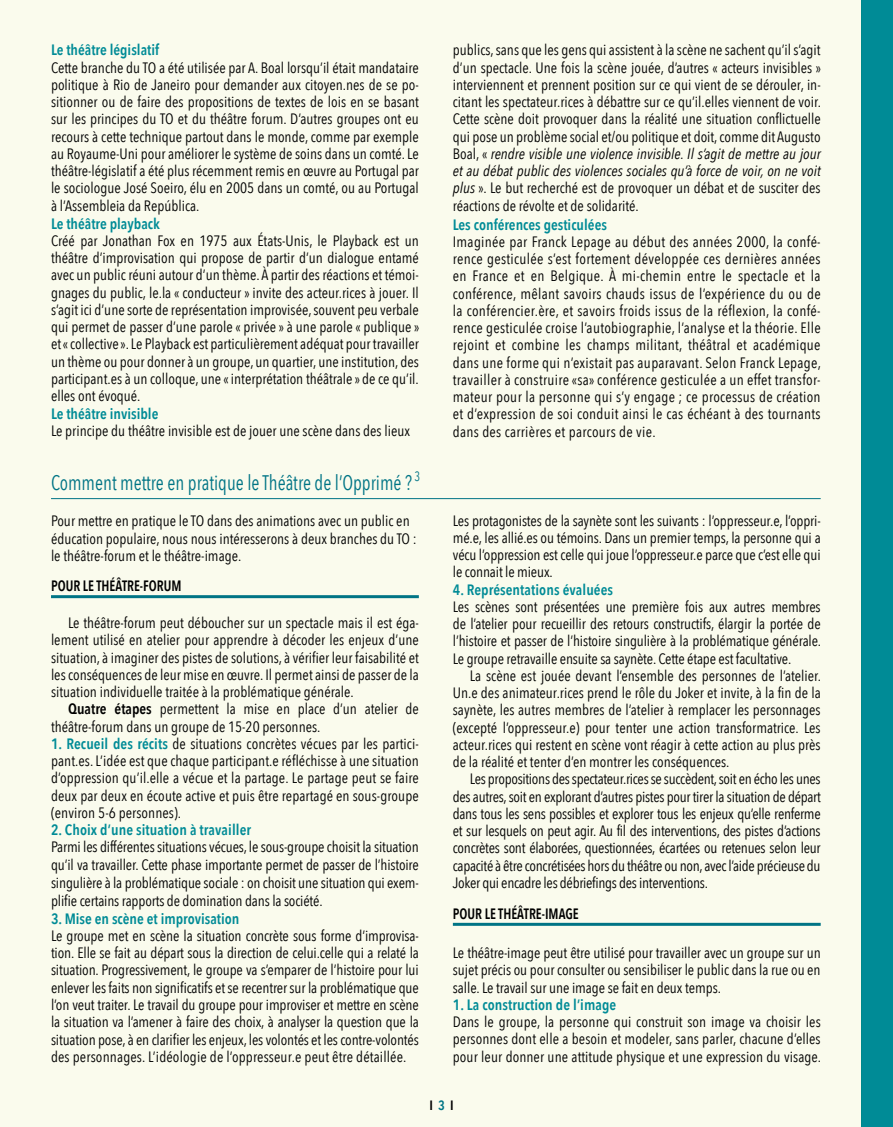
<style>
.page{position:relative;width:893px;height:1127px;background:#fff}
.page>*{position:absolute;margin:0;border:0;box-sizing:border-box;transform-origin:0 0}
.t1{font:21px "Avenir Next Condensed";color:#007485;scale:.9 1}
.t2{font:15px/17.2px "Avenir Next Condensed";color:#000;text-align:justify}
.t3{font:600 15px "Avenir Next Condensed";color:#008b96}
.t4{font:600 15px "Avenir Next Condensed";color:#000;scale:.9 1}
.t5{font:600 13.5px "Avenir Next Condensed";color:#000}
.s1{font-weight:600}
.s2{font-weight:600;color:#008b96}
.s3{font-style:italic}
.s4{color:#007485}
</style>
<div class="page">
<div style="left:0;top:0;width:861px;height:1127px;background:#fafbed"></div>
<div style="left:861px;top:0;width:32px;height:1127px;background:#008b96"></div>
<hr style="left:51px;top:498px;width:770px;height:1px;background:#007485">
<hr style="left:51px;top:595px;width:368px;height:3px;background:#007485">
<hr style="left:453px;top:923px;width:368px;height:3px;background:#007485">
<p class="t3" style="left:51px;top:37px;width:110px">Le théâtre législatif</p>
<p class="t2" style="left:51px;top:58px;width:369px">Cette branche du TO a été utilisée par A. Boal lorsqu’il était mandataire politique à Rio de Janeiro pour demander aux citoyen.nes de se po&shy;sitionner ou de faire des propositions de textes de lois en se basant sur les principes du TO et du théâtre forum. D’autres groupes ont eu recours à cette technique partout dans le monde, comme par exemple au Royaume-Uni pour améliorer le système de soins dans un comté. Le théâtre-législatif a été plus récemment remis en œuvre au Portugal par le sociologue José Soeiro, élu en 2005 dans un comté, ou au Portugal à l’Assembleia da República.</p>
<p class="t3" style="left:51px;top:210px;width:110px">Le théâtre playback</p>
<p class="t2" style="left:51px;top:231px;width:370px">Créé par Jonathan Fox en 1975 aux États-Unis, le Playback est un théâtre d’improvisation qui propose de partir d’un dialogue entamé avec un public réuni autour d’un thème. À partir des réactions et témoi&shy;gnages du public, le.la « conducteur » invite des acteur.rices à jouer. Il s’agit ici d’une sorte de représentation improvisée, souvent peu verbale qui permet de passer d’une parole « privée » à une parole « publique » et « collective ». Le Playback est particulièrement adéquat pour travailler un thème ou pour donner à un groupe, un quartier, une institution, des participant.es à un colloque, une « interprétation théâtrale » de ce qu’il. elles ont évoqué.</p>
<p class="t3" style="left:51px;top:401px;width:109px">Le théâtre invisible</p>
<p class="t2" style="left:51px;top:422px;width:361px">Le principe du théâtre invisible est de jouer une scène dans des lieux</p>
<h1 class="t1" style="left:51px;top:465px;width:412px">Comment mettre en pratique le Théâtre de l’Opprimé ? <sup>3</sup></h1>
<p class="t2" style="left:51px;top:512px;width:367px;text-align:left">Pour mettre en pratique le TO dans des animations avec un public en éducation populaire, nous nous intéresserons à deux branches du TO : le théâtre-forum et le théâtre-image.</p>
<p class="t4" style="left:51px;top:573px;width:146px">POUR LE THÉÂTRE-FORUM</p>
<p class="t2" style="left:51px;top:613px;width:369px;text-indent:17px">Le théâtre-forum peut déboucher sur un spectacle mais il est éga&shy;lement utilisé en atelier pour apprendre à décoder les enjeux d’une situation, à imaginer des pistes de solutions, à vérifier leur faisabilité et les conséquences de leur mise en œuvre. Il permet ainsi de passer de la situation individuelle traitée à la problématique générale.</p>
<p class="t2" style="left:51px;top:700px;width:369px;text-indent:17px"><span class="s1">Quatre étapes</span> permettent la mise en place d’un atelier de théâtre-forum dans un groupe de 15-20 personnes.</p>
<p class="t2" style="left:51px;top:734px;width:369px"><span class="s2">1. Recueil des récits</span> de situations concrètes vécues par les partici&shy;pant.es. L’idée est que chaque participant.e réfléchisse à une situation d’oppression qu’il.elle a vécue et la partage. Le partage peut se faire deux par deux en écoute active et puis être repartagé en sous-groupe (environ 5-6 personnes).</p>
<p class="t3" style="left:51px;top:817px;width:202px">2. Choix d’une situation à travailler</p>
<p class="t2" style="left:51px;top:837px;width:369px;line-height:17.7px">Parmi les différentes situations vécues, le sous-groupe choisit la situation qu’il va travailler. Cette phase importante permet de passer de l’histoire singulière à la problématique sociale : on choisit une situation qui exem&shy;plifie certains rapports de domination dans la société.</p>
<p class="t3" style="left:51px;top:905px;width:190px">3. Mise en scène et improvisation</p>
<p class="t2" style="left:51px;top:926px;width:369px">Le groupe met en scène la situation concrète sous forme d’improvisa&shy;tion. Elle se fait au départ sous la direction de celui.celle qui a relaté la situation. Progressivement, le groupe va s’emparer de l’histoire pour lui enlever les faits non significatifs et se recentrer sur la problématique que l’on veut traiter. Le travail du groupe pour improviser et mettre en scène la situation va l’amener à faire des choix, à analyser la question que la situation pose, à en clarifier les enjeux, les volontés et les contre-volontés des personnages. L’idéologie de l’oppresseur.e peut être détaillée.</p>
<p class="t2" style="left:453px;top:41px;width:370px">publics, sans que les gens qui assistent à la scène ne sachent qu’il s’agit d’un spectacle. Une fois la scène jouée, d’autres « acteurs invisibles » interviennent et prennent position sur ce qui vient de se dérouler, in&shy;citant les spectateur.rices à débattre sur ce qu’il.elles viennent de voir.<br>Cette scène doit provoquer dans la réalité une situation conflictuelle qui pose un problème social et/ou politique et doit, comme dit Augusto Boal, « <span class="s3">rendre visible une violence invisible. Il s’agit de mettre au jour et au débat public des violences sociales qu’à force de voir, on ne voit plus</span> ». Le but recherché est de provoquer un débat et de susciter des réactions de révolte et de solidarité.</p>
<p class="t3" style="left:453px;top:211px;width:156px">Les conférences gesticulées</p>
<p class="t2" style="left:453px;top:232px;width:370px">Imaginée par Franck Lepage au début des années 2000, la confé&shy;rence gesticulée s’est fortement développée ces dernières années en France et en Belgique. À mi-chemin entre le spectacle et la conférence, mêlant savoirs chauds issus de l’expérience du ou de la conférencier.ère, et savoirs froids issus de la réflexion, la confé&shy;rence gesticulée croise l’autobiographie, l’analyse et la théorie. Elle rejoint et combine les champs militant, théâtral et académique dans une forme qui n’existait pas auparavant. Selon Franck Lepage, travailler à construire «sa» conférence gesticulée a un effet transfor&shy;mateur pour la personne qui s’y engage ; ce processus de création et d’expression de soi conduit ainsi le cas échéant à des tournants dans des carrières et parcours de vie.</p>
<p class="t2" style="left:453px;top:511px;width:369px">Les protagonistes de la saynète sont les suivants : l’oppresseur.e, l’oppri&shy;mé.e, les allié.es ou témoins. Dans un premier temps, la personne qui a vécu l’oppression est celle qui joue l’oppresseur.e parce que c’est elle qui le connait le mieux.</p>
<p class="t3" style="left:453px;top:576px;width:162px">4. Représentations évaluées</p>
<p class="t2" style="left:453px;top:597px;width:370px">Les scènes sont présentées une première fois aux autres membres de l’atelier pour recueillir des retours constructifs, élargir la portée de l’histoire et passer de l’histoire singulière à la problématique générale.<br>Le groupe retravaille ensuite sa saynète. Cette étape est facultative.</p>
<p class="t2" style="left:453px;top:666px;width:370px;text-indent:17px">La scène est jouée devant l’ensemble des personnes de l’atelier.<br>Un.e des animateur.rices prend le rôle du Joker et invite, à la fin de la saynète, les autres membres de l’atelier à remplacer les personnages (excepté l’oppresseur.e) pour tenter une action transformatrice. Les acteur.rices qui restent en scène vont réagir à cette action au plus près de la réalité et tenter d’en montrer les conséquences.</p>
<p class="t2" style="left:453px;top:770px;width:369px;text-indent:17px">Les propositions des spectateur.rices se succèdent, soit en écho les unes des autres, soit en explorant d’autres pistes pour tirer la situation de départ dans tous les sens possibles et explorer tous les enjeux qu’elle renferme et sur lesquels on peut agir. Au fil des interventions, des pistes d’actions concrètes sont élaborées, questionnées, écartées ou retenues selon leur capacité à être concrétisées hors du théâtre ou non, avec l’aide précieuse du Joker qui encadre les débriefings des interventions.</p>
<p class="t4" style="left:453px;top:900px;width:141px">POUR LE THÉÂTRE-IMAGE</p>
<p class="t2" style="left:453px;top:943px;width:369px">Le théâtre-image peut être utilisé pour travailler avec un groupe sur un sujet précis ou pour consulter ou sensibiliser le public dans la rue ou en salle. Le travail sur une image se fait en deux temps.</p>
<p class="t3" style="left:453px;top:991px;width:165px">1. La construction de l’image</p>
<p class="t2" style="left:453px;top:1012px;width:370px">Dans le groupe, la personne qui construit son image va choisir les personnes dont elle a besoin et modeler, sans parler, chacune d’elles pour leur donner une attitude physique et une expression du visage.</p>
<p class="t5" style="left:429px;top:1094px;width:26px">I <span class="s4">3</span> I</p>
</div>
